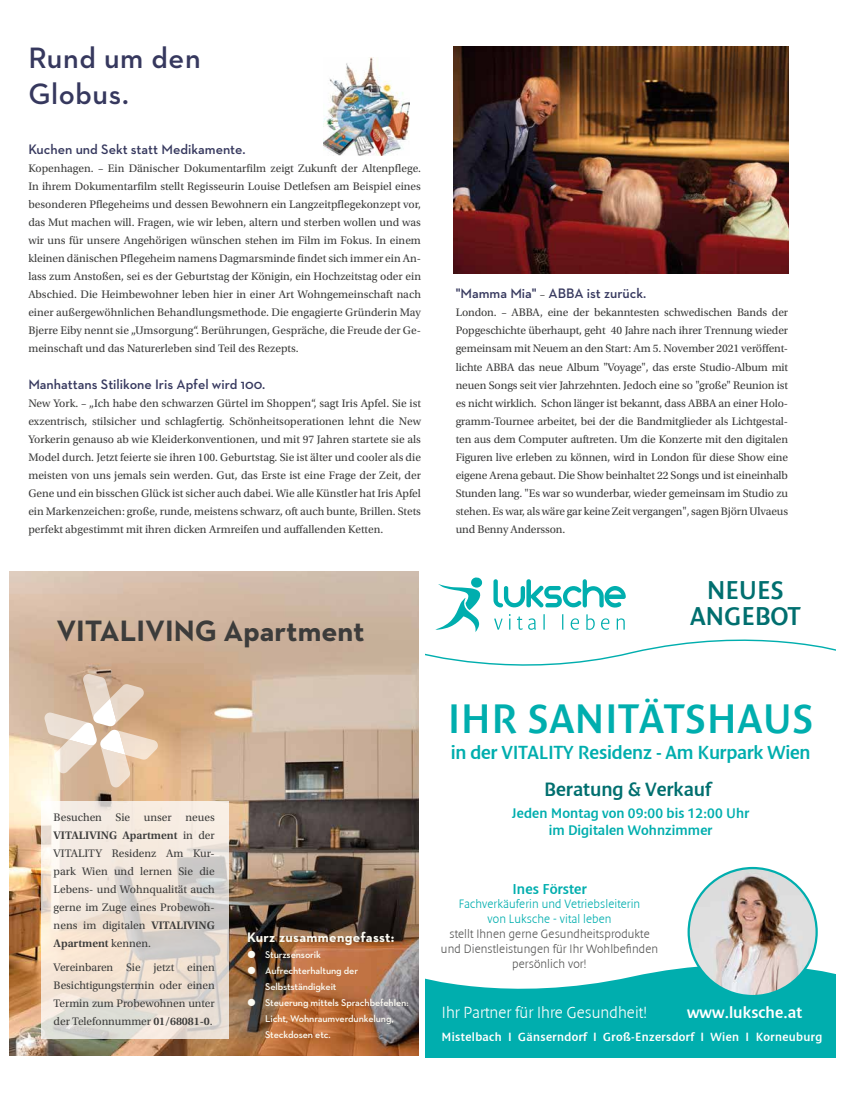
<style>
.page{position:relative;width:842px;height:1106px;background:#fff}
.page>*{position:absolute;margin:0;border:0;box-sizing:border-box;transform-origin:0 0}
.t1{font:41.6px "Denda New CE";letter-spacing:.01em;color:#00aeae}
.t2{font:700 30px "Neutraface 2 Text";color:#3c3c3b}
.t3{font:600 30px/36px "Neutraface 2 Text";letter-spacing:.02em;color:#36385e}
.t4{font:26px/26px "Denda New";color:#006f6f;text-align:center}
.t5{font:19.5px "Denda New CE";color:#006f6f}
.t6{font:19.1px "Denda New CE";letter-spacing:-.01em;color:#00aeae}
.t7{font:300 16.3px "Denda New";letter-spacing:.005em;color:#fff}
.t8{font:16.3px "Denda New CE";letter-spacing:.005em;color:#fff}
.t9{font:14.5px "Denda New CE";letter-spacing:.005em;color:#00aeae}
.t10{font:600 14px "Neutraface 2 Text";color:#36385e}
.t11{font:14px/16.9px "Denda New CE";letter-spacing:.005em;color:#00aeae;text-align:center}
.t12{font:700 14px "Neutraface 2 Text";letter-spacing:.02em;color:#fcfbf3}
.t13{font:300 12.3px/14.9px "Denda New";letter-spacing:.01em;color:#575756;text-align:center}
.t14{font:300 12.3px/14.9px "Denda New";letter-spacing:.01em;color:#00aeae;text-align:center}
.t15{font:12.1px "Denda New CE";letter-spacing:.03em;color:#fff}
.t16{font:11.5px/18px "Utopia Std";color:#3c3c3b;text-align:justify}
.t17{font:600 10px/16px "Neutraface 2 Text";letter-spacing:-.01em;color:#fcfbf3}
.s1{font-weight:600}
.s2{font-family:"Utopia Std";font-weight:400;font-size:11.5px;color:#3c3c3b}
</style>
<div class="page">
<img style="left:323px;top:58px;width:87px;height:97px">
<img style="left:454px;top:46px;width:334px;height:228px">
<img style="left:9px;top:571px;width:410px;height:484px">
<svg style="left:41px;top:801px;width:188px;height:237px;background:#eae1d7"></svg>
<svg style="left:45px;top:674px;width:113px;height:113px;background:#e0c7af"></svg>
<svg style="left:426px;top:949px;width:409px;height:108px;fill:#00aeae"></svg>
<svg style="left:426px;top:577px;width:409px;height:89px"></svg>
<img style="left:689px;top:868px;width:128px;height:128px;border-radius:64px">
<svg style="left:248px;top:950px;width:7px;height:7px"></svg>
<svg style="left:248px;top:966px;width:7px;height:7px"></svg>
<svg style="left:248px;top:998px;width:7px;height:7px"></svg>
<h2 class="t3" style="left:28px;top:39px;width:174px">Rund um den<br>Globus.</h2>
<p class="t10" style="left:28px;top:141px;width:219px">Kuchen und Sekt statt Medikamente.</p>
<p class="t16" style="left:28px;top:160px;width:394px">Kopenhagen. – Ein Dänischer Dokumentarfilm zeigt Zukunft der Altenpflege.<br>In ihrem Dokumentarfilm stellt Regisseurin Louise Detlefsen am Beispiel eines besonderen Pflegeheims und dessen Bewohnern ein Langzeitpflegekonzept vor, das Mut machen will. Fragen, wie wir leben, altern und sterben wollen und was wir uns für unsere Angehörigen wünschen stehen im Film im Fokus. In einem kleinen dänischen Pflegeheim namens Dagmarsminde findet sich immer ein An&shy;lass zum Anstoßen, sei es der Geburtstag der Königin, ein Hochzeitstag oder ein Abschied. Die Heimbewohner leben hier in einer Art Wohngemeinschaft nach einer außergewöhnlichen Behandlungsmethode. Die engagierte Gründerin May Bjerre Eiby nennt sie „Umsorgung“. Berührungen, Gespräche, die Freude der Ge&shy;meinschaft und das Naturerleben sind Teil des Rezepts.</p>
<p class="t10" style="left:28px;top:375px;width:238px">Manhattans Stilikone Iris Apfel wird 100.</p>
<p class="t16" style="left:28px;top:394px;width:394px">New York. – „Ich habe den schwarzen Gürtel im Shoppen“, sagt Iris Apfel. Sie ist exzentrisch, stilsicher und schlagfertig. Schönheitsoperationen lehnt die New Yorkerin genauso ab wie Kleiderkonventionen, und mit 97 Jahren startete sie als Model durch. Jetzt feierte sie ihren 100. Geburtstag. Sie ist älter und cooler als die meisten von uns jemals sein werden. Gut, das Erste ist eine Frage der Zeit, der Gene und ein bisschen Glück ist sicher auch dabei. Wie alle Künstler hat Iris Apfel ein Markenzeichen: große, runde, meistens schwarz, oft auch bunte, Brillen. Stets perfekt abgestimmt mit ihren dicken Armreifen und auffallenden Ketten.</p>
<h2 class="t2" style="left:56px;top:611px;width:310px">VITALIVING Apartment</h2>
<p class="t16" style="left:54px;top:808px;width:163px">Besuchen Sie unser neues <span class="s1">VITALIVING Apartment</span> in der VITALITY Residenz Am Kur&shy;park Wien und lernen Sie die Lebens- und Wohnqualität auch gerne im Zuge eines Probewoh&shy;nens im digitalen <span class="s1">VITALIVING Apartment</span> kennen.</p>
<p class="t16" style="left:54px;top:958px;width:163px">Vereinbaren Sie jetzt einen Besichtigungstermin oder einen Termin zum Probewohnen unter der Telefonnummer <span class="s1">01/68081-0</span>.</p>
<p class="t12" style="left:247px;top:928px;width:149px">Kurz zusammengefasst:</p>
<p class="t17" style="left:265px;top:946px;width:145px">Sturzsensorik<br>Aufrechterhaltung der<br>Selbstständigkeit<br>Steuerung mittels Sprachbefehlen:<br>Licht, Wohnraumverdunkelung,<br>Steckdosen etc.</p>
<p class="t10" style="left:456px;top:285px;width:192px">"Mamma Mia" <span class="s2">–</span> ABBA ist zurück.</p>
<p class="t16" style="left:456px;top:304px;width:334px">London. – ABBA, eine der bekanntesten schwedischen Bands der Popgeschichte überhaupt, geht 40 Jahre nach ihrer Trennung wieder gemeinsam mit Neuem an den Start: Am 5. November 2021 veröffent&shy;lichte ABBA das neue Album "Voyage", das erste Studio-Album mit neuen Songs seit vier Jahrzehnten. Jedoch eine so "große" Reunion ist es nicht wirklich. Schon länger ist bekannt, dass ABBA an einer Holo&shy;gramm-Tournee arbeitet, bei der die Bandmitglieder als Lichtgestal&shy;ten aus dem Computer auftreten. Um die Konzerte mit den digitalen Figuren live erleben zu können, wird in London für diese Show eine eigene Arena gebaut. Die Show beinhaltet 22 Songs und ist eineinhalb Stunden lang. "Es war so wunderbar, wieder gemeinsam im Studio zu stehen. Es war, als wäre gar keine Zeit vergangen", sagen Björn Ulvaeus und Benny Andersson.</p>
<h3 class="t4" style="left:690px;top:577px;width:112px">NEUES<br>ANGEBOT</h3>
<h1 class="t1" style="left:448px;top:694px;width:368px">IHR SANITÄTSHAUS</h1>
<h3 class="t6" style="left:451px;top:741px;width:361px">in der VITALITY Residenz - Am Kurpark Wien</h3>
<h3 class="t5" style="left:544px;top:778px;width:168px">Beratung &amp; Verkauf</h3>
<p class="t11" style="left:512px;top:805px;width:239px">Jeden Montag von 09:00 bis 12:00 Uhr im Digitalen Wohnzimmer</p>
<p class="t9" style="left:512px;top:880px;width:76px">Ines Förster</p>
<p class="t14" style="left:459px;top:897px;width:183px">Fachverkäuferin und Vetriebsleiterin von Luksche - vital leben</p>
<p class="t13" style="left:441px;top:926px;width:219px">stellt Ihnen gerne Gesundheitsprodukte und Dienstleistungen für Ihr Wohlbefinden persönlich vor!</p>
<h3 class="t7" style="left:442px;top:1004px;width:207px">Ihr Partner für Ihre Gesundheit!</h3>
<h3 class="t8" style="left:687px;top:1003px;width:116px">www.luksche.at</h3>
<p class="t15" style="left:441px;top:1029px;width:382px">Mistelbach I Gänserndorf I Groß-Enzersdorf I Wien I Korneuburg</p>
</div>
